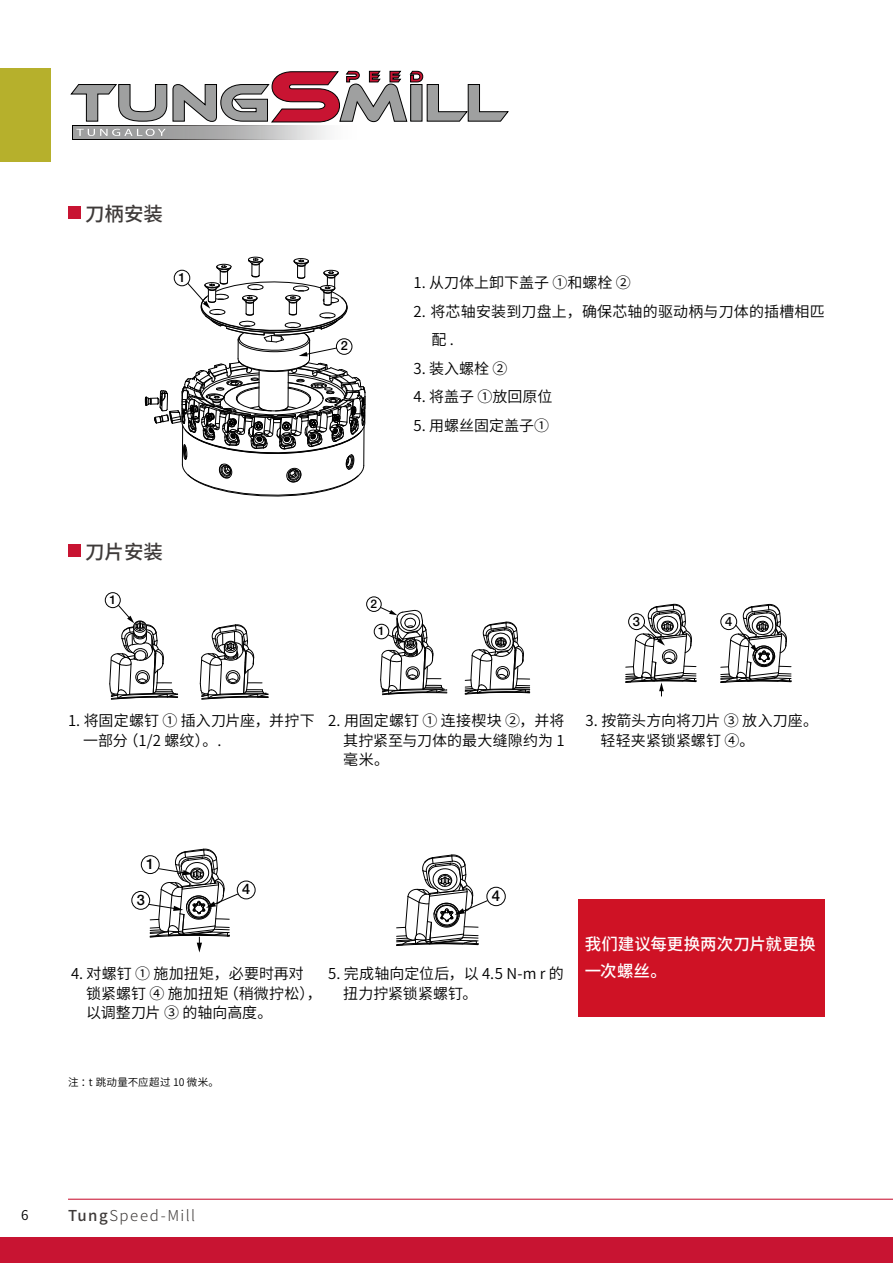
<style>
.page{position:relative;width:893px;height:1263px;background:#fff}
.page>*{position:absolute;margin:0;border:0;box-sizing:border-box;transform-origin:0 0}
.t1{font:500 19.5px "Source Han Sans CN";color:#3e3a39}
.t2{font:500 16.5px/27px "Source Han Sans CN";letter-spacing:.005em;color:#fff}
.t3{font:15px/19.5px "Source Han Sans CN";letter-spacing:.005em;color:#000}
.t4{font:300 15px "Source Han Sans CN";letter-spacing:.1em;color:#3e3a39}
.t5{font:500 15px "Helvetica Neue LTW1 G";color:#000}
.t6{font:500 14.55px "Helvetica Neue LTW1 G";color:#000}
.t7{font:13.5px "Source Han Sans CN";color:#000}
.t8{font:500 12.9px "Helvetica Neue LTW1 G";color:#000}
.t9{font:500 12.75px "Helvetica Neue LTW1 G";color:#000}
.t10{font:500 12.3px "Helvetica Neue LTW1 G";color:#000}
.t11{font:500 11.85px "Helvetica Neue LTW1 G";color:#000}
.t12{font:10.5px "Source Han Sans CN";letter-spacing:.03em;color:#000}
.s1{font-weight:500}
</style>
<div class="page">
<div style="left:0;top:68px;width:51px;height:94px;background:#b6b02c"></div>
<div style="left:0;top:1237px;width:893px;height:26px;background:#c81432"></div>
<hr style="left:68px;top:1199px;width:825px;height:1px;background:#c81432">
<svg style="left:72px;top:126px;width:257px;height:13px"></svg>
<svg style="left:73px;top:127px;width:256px;height:11px;background:#b9b9b9"></svg>
<svg style="left:76px;top:129px;width:90px;height:7px"></svg>
<svg style="left:70px;top:70px;width:439px;height:53px"></svg>
<div style="left:68px;top:206px;width:13px;height:13px;background:#c81432"></div>
<div style="left:68px;top:544px;width:13px;height:13px;background:#c81432"></div>
<div style="left:578px;top:899px;width:247px;height:117px;background:#cf1225"></div>
<svg style="left:144px;top:256px;width:222px;height:241px"></svg>
<svg style="left:199px;top:624px;width:70px;height:76px"></svg>
<div style="left:105px;top:592px;width:16px;height:16px;border:1px solid #000;border-radius:50%"></div>
<svg style="left:109px;top:604px;width:69px;height:96px"></svg>
<div style="left:131px;top:891px;width:19px;height:19px;border:1px solid #000;border-radius:50%"></div>
<div style="left:141px;top:855px;width:19px;height:19px;border:1px solid #000;border-radius:50%"></div>
<div style="left:237px;top:880px;width:19px;height:19px;border:1px solid #000;border-radius:50%"></div>
<svg style="left:148px;top:848px;width:91px;height:104px"></svg>
<div style="left:374px;top:624px;width:15px;height:15px;border:1px solid #000;border-radius:50%"></div>
<div style="left:366px;top:596px;width:16px;height:16px;border:1px solid #000;border-radius:50%"></div>
<svg style="left:379px;top:606px;width:69px;height:89px"></svg>
<svg style="left:464px;top:621px;width:67px;height:74px"></svg>
<div style="left:486px;top:887px;width:20px;height:19px;border:1px solid #000;border-radius:50%"></div>
<svg style="left:396px;top:854px;width:93px;height:92px"></svg>
<svg style="left:720px;top:604px;width:72px;height:79px"></svg>
<svg style="left:625px;top:603px;width:72px;height:93px"></svg>
<h1 class="t1" style="left:85px;top:203px;width:79px">刀柄安装</h1>
<p class="t9" style="left:178px;top:270px;width:9px">1</p>
<p class="t9" style="left:341px;top:338px;width:9px">2</p>
<p class="t3" style="left:414px;top:273px;width:219px">1. 从刀体上卸下盖子 ①和螺栓 ②</p>
<p class="t3" style="left:432px;top:297px;width:395px;line-height:28.5px;text-indent:-18px">2. 将芯轴安装到刀盘上，确保芯轴的驱动柄与刀体的插槽相匹配 .</p>
<p class="t3" style="left:414px;top:359px;width:95px">3. 装入螺栓 ②</p>
<p class="t3" style="left:414px;top:387px;width:140px">4. 将盖子 ①放回原位</p>
<p class="t3" style="left:414px;top:416px;width:137px">5. 用螺丝固定盖子①</p>
<h1 class="t1" style="left:85px;top:541px;width:79px">刀片安装</h1>
<p class="t10" style="left:109px;top:592px;width:8px">1</p>
<p class="t11" style="left:371px;top:596px;width:8px">2</p>
<p class="t11" style="left:378px;top:624px;width:8px">1</p>
<p class="t8" style="left:633px;top:613px;width:9px">3</p>
<p class="t8" style="left:725px;top:613px;width:9px">4</p>
<p class="t3" style="left:83px;top:711px;width:233px;text-indent:-15px">1. 将固定螺钉 ① 插入刀片座，并拧下一部分（1/2 螺纹）。.</p>
<p class="t3" style="left:343px;top:711px;width:223px;text-align:justify;text-indent:-15px">2. 用固定螺钉 ① 连接楔块 ②，并将其拧紧至与刀体的最大缝隙约为 1毫米。</p>
<p class="t3" style="left:601px;top:711px;width:219px;text-indent:-15px">3. 按箭头方向将刀片 ③ 放入刀座。轻轻夹紧锁紧螺钉 ④。</p>
<p class="t6" style="left:146px;top:855px;width:10px">1</p>
<p class="t6" style="left:137px;top:891px;width:10px">3</p>
<p class="t6" style="left:242px;top:880px;width:10px">4</p>
<p class="t5" style="left:492px;top:887px;width:10px">4</p>
<p class="t3" style="left:86px;top:964px;width:237px;text-indent:-15px">4. 对螺钉 ① 施加扭矩，必要时再对锁紧螺钉 ④ 施加扭矩（稍微拧松），以调整刀片 ③ 的轴向高度。</p>
<p class="t3" style="left:343px;top:964px;width:222px;text-indent:-15px">5. 完成轴向定位后，以 4.5 N-m r 的扭力拧紧锁紧螺钉。</p>
<p class="t2" style="left:585px;top:930px;width:232px">我们建议每更换两次刀片就更换一次螺丝。</p>
<p class="t12" style="left:68px;top:1076px;width:153px">注：t 跳动量不应超过 10 微米。</p>
<p class="t7" style="left:21px;top:1207px;width:9px">6</p>
<p class="t4" style="left:68px;top:1207px;width:129px"><span class="s1">Tung</span>Speed-Mill</p>
</div>
